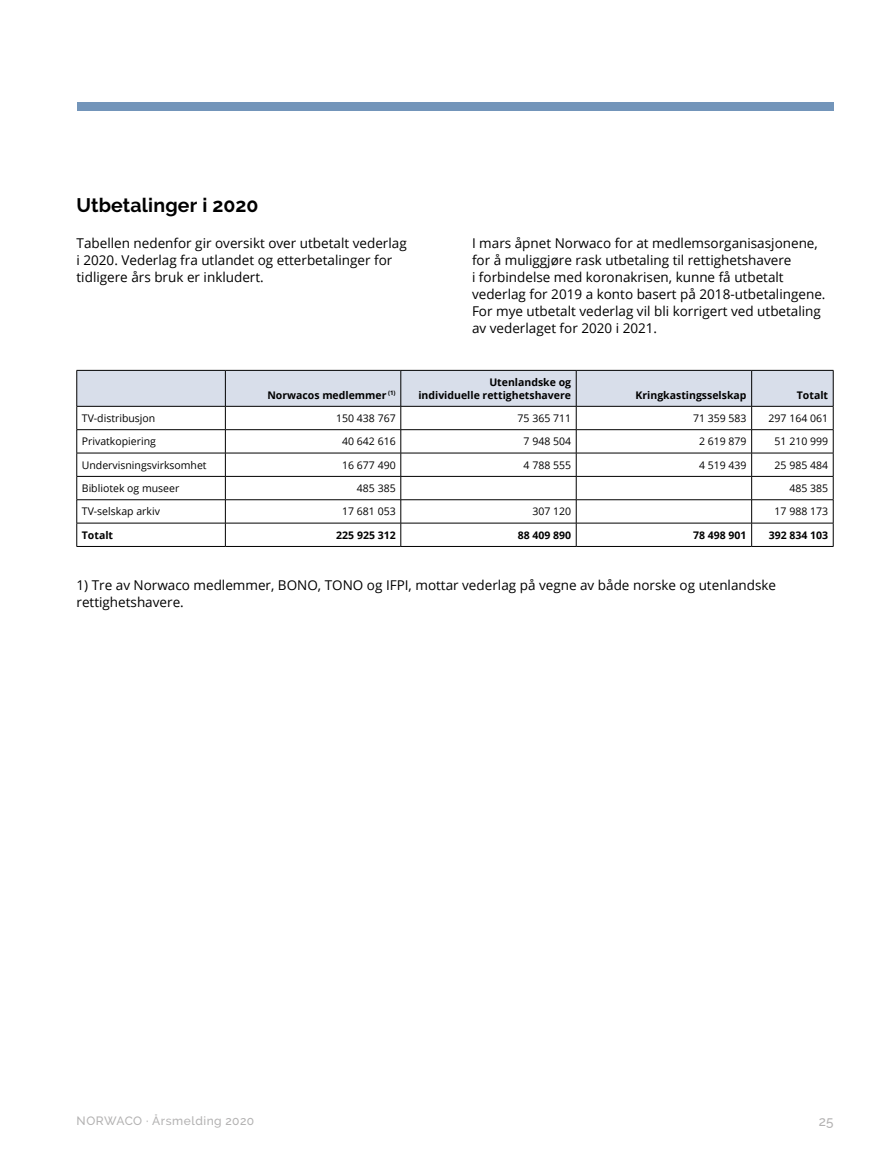
<style>
.page{position:relative;width:893px;height:1170px;background:#fff}
.page>*{position:absolute;margin:0;border:0;box-sizing:border-box;transform-origin:0 0}
.H_3{font:700 19.5px "Raleway";letter-spacing:.005em;color:#000}
.t1{font:13.5px/17.1px "Open Sans";color:#000}
.t2{font:500 13.5px "Raleway";color:#b3b2b2}
.t3{font:500 12px "Raleway";letter-spacing:.04em;color:#b3b2b2}
.Tabelltekst_h{font:10.5px "Open Sans";color:#000}
.Tabelltekst_h-2{font:700 10.5px/12.6px "Open Sans";color:#000;text-align:right}
.Tabelltekst_v{font:10.5px "Open Sans";color:#000}
.Tabelltekst_v-2{font:700 10.5px "Open Sans";color:#000}
</style>
<div class="page">
<hr style="left:77px;top:546px;width:148px;height:1px;background:#000">
<hr style="left:225px;top:546px;width:176px;height:1px;background:#000">
<hr style="left:401px;top:546px;width:175px;height:1px;background:#000">
<hr style="left:576px;top:546px;width:176px;height:1px;background:#000">
<hr style="left:752px;top:546px;width:81px;height:1px;background:#000">
<svg style="left:77px;top:370px;width:757px;height:176px"></svg>
<div style="left:77px;top:102px;width:756px;height:9px;background:#7395ba"></div>
<p class="H_3" style="left:77px;top:194px;width:183px">Utbetalinger i 2020</p>
<p class="t1" style="left:77px;top:234px;width:332px">Tabellen nedenfor gir oversikt over utbetalt vederlag i 2020. Vederlag fra utlandet og etterbetalinger for tidligere års bruk er inkludert.</p>
<p class="t1" style="left:472px;top:234px;width:355px">I mars åpnet Norwaco for at medlemsorganisasjonene, for å muliggjøre rask utbetaling til rettighetshavere<br>i forbindelse med koronakrisen, kunne få utbetalt vederlag for 2019 a konto basert på 2018-utbetalingene.<br>For mye utbetalt vederlag vil bli korrigert ved utbetaling av vederlaget for 2020 i 2021.</p>
<p class="Tabelltekst_h-2" style="left:267px;top:388px;width:130px">Norwacos medlemmer <sup>(1)</sup></p>
<p class="Tabelltekst_h-2" style="left:418px;top:375px;width:154px">Utenlandske og<br>individuelle rettighetshavere</p>
<p class="Tabelltekst_h-2" style="left:635px;top:388px;width:112px">Kringkastingsselskap</p>
<p class="Tabelltekst_h-2" style="left:797px;top:388px;width:33px">Totalt</p>
<p class="Tabelltekst_v" style="left:82px;top:411px;width:75px">TV-distribusjon</p>
<p class="Tabelltekst_h" style="left:336px;top:411px;width:61px">150 438 767</p>
<p class="Tabelltekst_h" style="left:518px;top:411px;width:55px">75 365 711</p>
<p class="Tabelltekst_h" style="left:693px;top:411px;width:55px">71 359 583</p>
<p class="Tabelltekst_h" style="left:769px;top:411px;width:61px">297 164 061</p>
<p class="Tabelltekst_v" style="left:82px;top:434px;width:76px">Privatkopiering</p>
<p class="Tabelltekst_h" style="left:342px;top:434px;width:55px">40 642 616</p>
<p class="Tabelltekst_h" style="left:524px;top:434px;width:49px">7 948 504</p>
<p class="Tabelltekst_h" style="left:699px;top:434px;width:49px">2 619 879</p>
<p class="Tabelltekst_h" style="left:775px;top:434px;width:55px">51 210 999</p>
<p class="Tabelltekst_v" style="left:82px;top:457px;width:126px">Undervisningsvirksomhet</p>
<p class="Tabelltekst_h" style="left:342px;top:457px;width:55px">16 677 490</p>
<p class="Tabelltekst_h" style="left:524px;top:457px;width:49px">4 788 555</p>
<p class="Tabelltekst_h" style="left:699px;top:457px;width:49px">4 519 439</p>
<p class="Tabelltekst_h" style="left:775px;top:457px;width:55px">25 985 484</p>
<p class="Tabelltekst_v" style="left:82px;top:481px;width:99px">Bibliotek og museer</p>
<p class="Tabelltekst_h" style="left:357px;top:481px;width:40px">485 385</p>
<p class="Tabelltekst_h" style="left:789px;top:481px;width:40px">485 385</p>
<p class="Tabelltekst_v" style="left:82px;top:504px;width:80px">TV-selskap arkiv</p>
<p class="Tabelltekst_h" style="left:342px;top:504px;width:55px">17 681 053</p>
<p class="Tabelltekst_h" style="left:532px;top:504px;width:40px">307 120</p>
<p class="Tabelltekst_h" style="left:775px;top:504px;width:55px">17 988 173</p>
<p class="Tabelltekst_v-2" style="left:82px;top:527px;width:33px">Totalt</p>
<p class="Tabelltekst_h-2" style="left:336px;top:528px;width:61px">225 925 312</p>
<p class="Tabelltekst_h-2" style="left:518px;top:528px;width:55px">88 409 890</p>
<p class="Tabelltekst_h-2" style="left:693px;top:528px;width:55px">78 498 901</p>
<p class="Tabelltekst_h-2" style="left:769px;top:528px;width:61px">392 834 103</p>
<p class="t1" style="left:77px;top:576px;width:701px">1) Tre av Norwaco medlemmer, BONO, TONO og IFPI, mottar vederlag på vegne av både norske og utenlandske rettighetshavere.</p>
<p class="t3" style="left:77px;top:1113px;width:179px">NORWACO · Årsmelding 2020</p>
<p class="t2" style="left:819px;top:1113px;width:16px">25</p>
</div>
